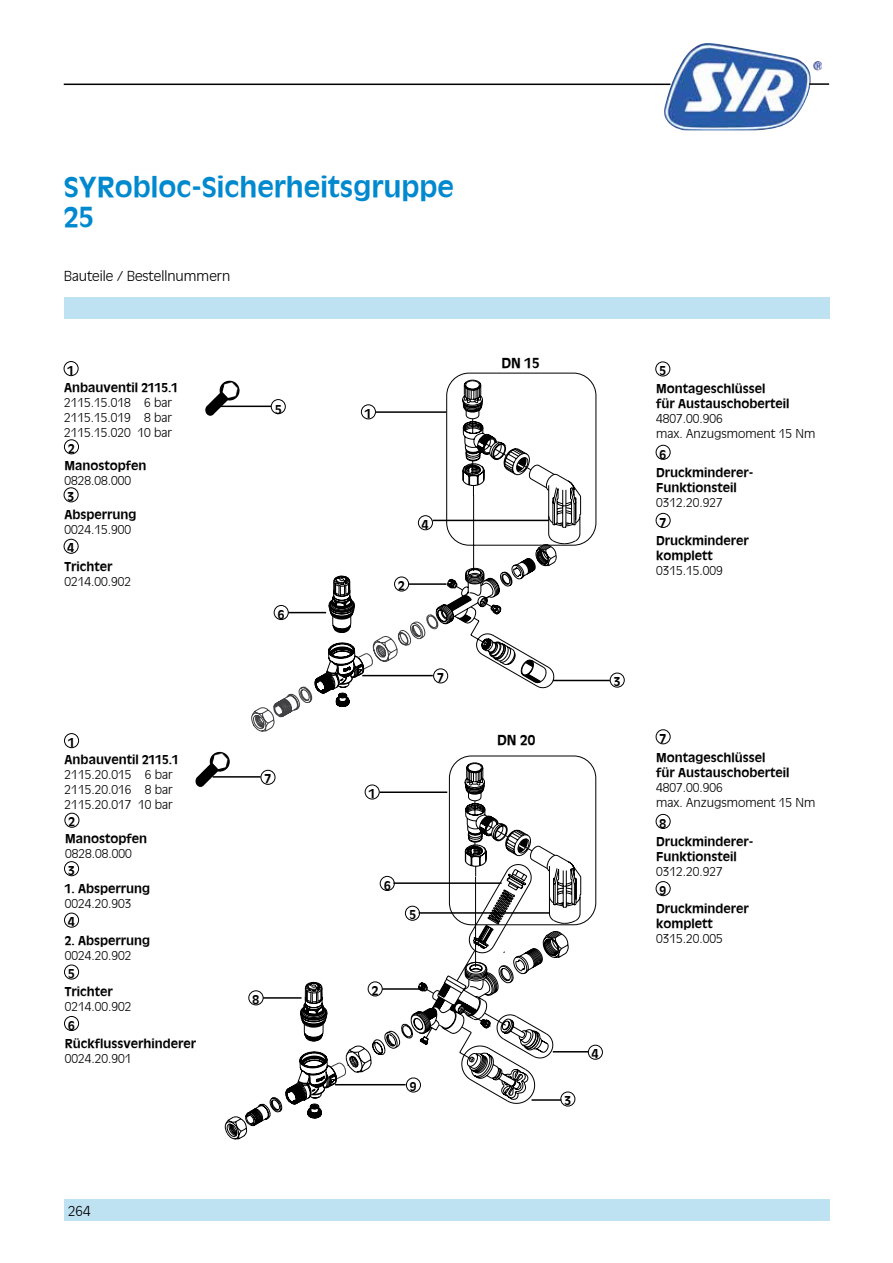
<style>
.page{position:relative;width:893px;height:1263px;background:#fff}
.page>*{position:absolute;margin:0;border:0;box-sizing:border-box;transform-origin:0 0}
.t1{font:700 27px/30px "Ant Oliv";color:#0089cf}
.t2{font:300 13.5px "Ant Oliv";color:#000}
.t3{font:700 13.5px "Ant Oliv";color:#000}
.t4{font:700 12px/15px "Ant Oliv";color:#000}
.t5{font:300 12px/15px "Ant Oliv";color:#000;text-align:justify}
</style>
<div class="page">
<div style="left:64px;top:298px;width:765px;height:21px;background:#bfe2f3"></div>
<div style="left:64px;top:1199px;width:765px;height:21px;background:#bfe2f3"></div>
<img style="left:663px;top:43px;width:159px;height:87px">
<hr style="left:64px;top:84px;width:606px;height:1px;background:#000">
<hr style="left:809px;top:83px;width:20px;height:2px;background:#000">
<img style="left:205px;top:381px;width:30px;height:35px">
<img style="left:195px;top:752px;width:30px;height:35px">
<svg style="left:251px;top:373px;width:345px;height:358px"></svg>
<svg style="left:456px;top:756px;width:140px;height:168px"></svg>
<svg style="left:447px;top:762px;width:134px;height:342px"></svg>
<svg style="left:312px;top:869px;width:215px;height:235px"></svg>
<svg style="left:225px;top:982px;width:175px;height:157px"></svg>
<div style="left:64px;top:733px;width:15px;height:15px;border:1px solid #000;border-radius:50%"></div>
<div style="left:65px;top:813px;width:14px;height:15px;border:1px solid #000;border-radius:50%"></div>
<div style="left:64px;top:861px;width:15px;height:15px;border:1px solid #000;border-radius:50%"></div>
<div style="left:64px;top:913px;width:15px;height:14px;border:1px solid #000;border-radius:50%"></div>
<div style="left:64px;top:965px;width:15px;height:14px;border:1px solid #000;border-radius:50%"></div>
<div style="left:64px;top:1016px;width:15px;height:15px;border:1px solid #000;border-radius:50%"></div>
<div style="left:64px;top:361px;width:15px;height:15px;border:1px solid #000;border-radius:50%"></div>
<div style="left:64px;top:439px;width:15px;height:15px;border:1px solid #000;border-radius:50%"></div>
<div style="left:64px;top:487px;width:15px;height:15px;border:1px solid #000;border-radius:50%"></div>
<div style="left:64px;top:539px;width:15px;height:15px;border:1px solid #000;border-radius:50%"></div>
<div style="left:656px;top:729px;width:14px;height:15px;border:1px solid #000;border-radius:50%"></div>
<div style="left:656px;top:814px;width:14px;height:15px;border:1px solid #000;border-radius:50%"></div>
<div style="left:656px;top:881px;width:14px;height:15px;border:1px solid #000;border-radius:50%"></div>
<div style="left:655px;top:362px;width:15px;height:14px;border:1px solid #000;border-radius:50%"></div>
<div style="left:656px;top:445px;width:14px;height:15px;border:1px solid #000;border-radius:50%"></div>
<div style="left:656px;top:513px;width:14px;height:15px;border:1px solid #000;border-radius:50%"></div>
<div style="left:361px;top:404px;width:15px;height:15px;border:1px solid #000;border-radius:50%"></div>
<hr style="left:376px;top:411px;width:70px;height:2px;background:#000">
<div style="left:271px;top:399px;width:15px;height:15px;border:1px solid #000;border-radius:50%"></div>
<hr style="left:219px;top:406px;width:52px;height:1px;background:#000">
<div style="left:418px;top:515px;width:15px;height:15px;border:1px solid #000;border-radius:50%"></div>
<hr style="left:433px;top:520px;width:116px;height:1px;background:#000">
<div style="left:274px;top:605px;width:15px;height:15px;border:1px solid #000;border-radius:50%"></div>
<hr style="left:288px;top:612px;width:38px;height:1px;background:#000">
<div style="left:394px;top:577px;width:15px;height:14px;border:1px solid #000;border-radius:50%"></div>
<hr style="left:409px;top:583px;width:37px;height:2px;background:#000">
<hr style="left:362px;top:675px;width:71px;height:1px;background:#000">
<div style="left:433px;top:668px;width:15px;height:15px;border:1px solid #000;border-radius:50%"></div>
<hr style="left:553px;top:680px;width:57px;height:1px;background:#000">
<div style="left:610px;top:673px;width:15px;height:14px;border:1px solid #000;border-radius:50%"></div>
<div style="left:261px;top:770px;width:14px;height:15px;border:1px solid #000;border-radius:50%"></div>
<hr style="left:213px;top:776px;width:48px;height:2px;background:#000">
<div style="left:365px;top:785px;width:15px;height:14px;border:1px solid #000;border-radius:50%"></div>
<hr style="left:380px;top:791px;width:67px;height:2px;background:#000">
<div style="left:368px;top:981px;width:15px;height:15px;border:1px solid #000;border-radius:50%"></div>
<hr style="left:382px;top:988px;width:38px;height:2px;background:#000">
<div style="left:560px;top:1091px;width:15px;height:15px;border:1px solid #000;border-radius:50%"></div>
<hr style="left:532px;top:1099px;width:29px;height:2px;background:#000">
<div style="left:588px;top:1045px;width:15px;height:15px;border:1px solid #000;border-radius:50%"></div>
<hr style="left:553px;top:1051px;width:35px;height:1px;background:#000">
<div style="left:405px;top:906px;width:15px;height:15px;border:1px solid #000;border-radius:50%"></div>
<hr style="left:419px;top:912px;width:130px;height:2px;background:#000">
<div style="left:380px;top:876px;width:15px;height:15px;border:1px solid #000;border-radius:50%"></div>
<hr style="left:393px;top:882px;width:109px;height:2px;background:#000">
<div style="left:248px;top:990px;width:15px;height:15px;border:1px solid #000;border-radius:50%"></div>
<hr style="left:263px;top:997px;width:38px;height:2px;background:#000">
<hr style="left:335px;top:1084px;width:71px;height:1px;background:#000">
<div style="left:406px;top:1077px;width:15px;height:15px;border:1px solid #000;border-radius:50%"></div>
<h1 class="t1" style="left:64px;top:170px;width:392px">SYRobloc-Sicherheitsgruppe<br>25</h1>
<p class="t2" style="left:64px;top:268px;width:168px">Bauteile / Bestellnummern</p>
<p class="t4" style="left:68px;top:362px;width:8px">1</p>
<p class="t4" style="left:64px;top:379px;width:116px">Anbauventil 2115.1</p>
<p class="t5" style="left:64px;top:394px;width:110px">2115.15.018 6 bar 2115.15.019 8 bar 2115.15.020 10 bar</p>
<p class="t4" style="left:68px;top:440px;width:8px">2</p>
<p class="t4" style="left:65px;top:457px;width:84px">Manostopfen</p>
<p class="t5" style="left:65px;top:473px;width:68px">0828.08.000</p>
<p class="t4" style="left:68px;top:488px;width:8px">3</p>
<p class="t4" style="left:64px;top:507px;width:74px">Absperrung</p>
<p class="t5" style="left:64px;top:522px;width:68px">0024.15.900</p>
<p class="t4" style="left:68px;top:540px;width:8px">4</p>
<p class="t4" style="left:64px;top:558px;width:50px">Trichter</p>
<p class="t5" style="left:64px;top:573px;width:68px">0214.00.902</p>
<p class="t4" style="left:275px;top:401px;width:8px">5</p>
<p class="t4" style="left:278px;top:606px;width:8px">6</p>
<p class="t4" style="left:68px;top:734px;width:8px">1</p>
<p class="t4" style="left:65px;top:751px;width:116px">Anbauventil 2115.1</p>
<p class="t5" style="left:65px;top:766px;width:110px">2115.20.015 6 bar 2115.20.016 8 bar 2115.20.017 10 bar</p>
<p class="t4" style="left:68px;top:814px;width:8px">2</p>
<p class="t4" style="left:65px;top:831px;width:84px">Manostopfen</p>
<p class="t5" style="left:65px;top:846px;width:68px">0828.08.000</p>
<p class="t4" style="left:68px;top:862px;width:8px">3</p>
<p class="t4" style="left:65px;top:881px;width:87px">1. Absperrung</p>
<p class="t5" style="left:65px;top:896px;width:68px">0024.20.903</p>
<p class="t4" style="left:68px;top:914px;width:8px">4</p>
<p class="t4" style="left:65px;top:932px;width:87px">2. Absperrung</p>
<p class="t5" style="left:65px;top:947px;width:68px">0024.20.902</p>
<p class="t4" style="left:68px;top:965px;width:8px">5</p>
<p class="t4" style="left:65px;top:984px;width:49px">Trichter</p>
<p class="t5" style="left:65px;top:999px;width:68px">0214.00.902</p>
<p class="t4" style="left:68px;top:1017px;width:8px">6</p>
<p class="t4" style="left:65px;top:1035px;width:133px">Rückflussverhinderer</p>
<p class="t5" style="left:65px;top:1050px;width:68px">0024.20.901</p>
<p class="t4" style="left:265px;top:771px;width:8px">7</p>
<p class="t4" style="left:252px;top:991px;width:8px">8</p>
<p class="t4" style="left:365px;top:405px;width:8px">1</p>
<p class="t3" style="left:501px;top:355px;width:40px">DN 15</p>
<p class="t4" style="left:422px;top:516px;width:8px">4</p>
<p class="t4" style="left:398px;top:577px;width:8px">2</p>
<p class="t4" style="left:369px;top:785px;width:8px">1</p>
<p class="t4" style="left:437px;top:669px;width:8px">7</p>
<p class="t4" style="left:614px;top:674px;width:8px">3</p>
<p class="t3" style="left:497px;top:732px;width:40px">DN 20</p>
<p class="t4" style="left:384px;top:877px;width:8px">6</p>
<p class="t4" style="left:409px;top:907px;width:8px">5</p>
<p class="t4" style="left:372px;top:982px;width:8px">2</p>
<p class="t4" style="left:410px;top:1078px;width:8px">9</p>
<p class="t4" style="left:564px;top:1092px;width:8px">3</p>
<p class="t4" style="left:592px;top:1046px;width:8px">4</p>
<p class="t4" style="left:659px;top:362px;width:8px">5</p>
<p class="t4" style="left:656px;top:381px;width:135px">Montageschlüssel<br>für Austauschoberteil</p>
<p class="t5" style="left:656px;top:411px;width:161px">4807.00.906<br>max. Anzugsmoment 15 Nm</p>
<p class="t4" style="left:659px;top:446px;width:8px">6</p>
<p class="t4" style="left:656px;top:465px;width:99px">Druckminderer-<br>Funktionsteil</p>
<p class="t5" style="left:656px;top:495px;width:68px">0312.20.927</p>
<p class="t4" style="left:659px;top:514px;width:8px">7</p>
<p class="t4" style="left:656px;top:533px;width:94px">Druckminderer komplett</p>
<p class="t5" style="left:656px;top:563px;width:68px">0315.15.009</p>
<p class="t4" style="left:659px;top:731px;width:8px">7</p>
<p class="t4" style="left:656px;top:749px;width:135px">Montageschlüssel<br>für Austauschoberteil</p>
<p class="t5" style="left:656px;top:779px;width:161px">4807.00.906<br>max. Anzugsmoment 15 Nm</p>
<p class="t4" style="left:659px;top:815px;width:8px">8</p>
<p class="t4" style="left:656px;top:834px;width:99px">Druckminderer-<br>Funktionsteil</p>
<p class="t5" style="left:656px;top:864px;width:68px">0312.20.927</p>
<p class="t4" style="left:659px;top:883px;width:8px">9</p>
<p class="t4" style="left:656px;top:901px;width:94px">Druckminderer komplett</p>
<p class="t5" style="left:656px;top:931px;width:68px">0315.20.005</p>
<p class="t2" style="left:68px;top:1203px;width:24px">264</p>
</div>
